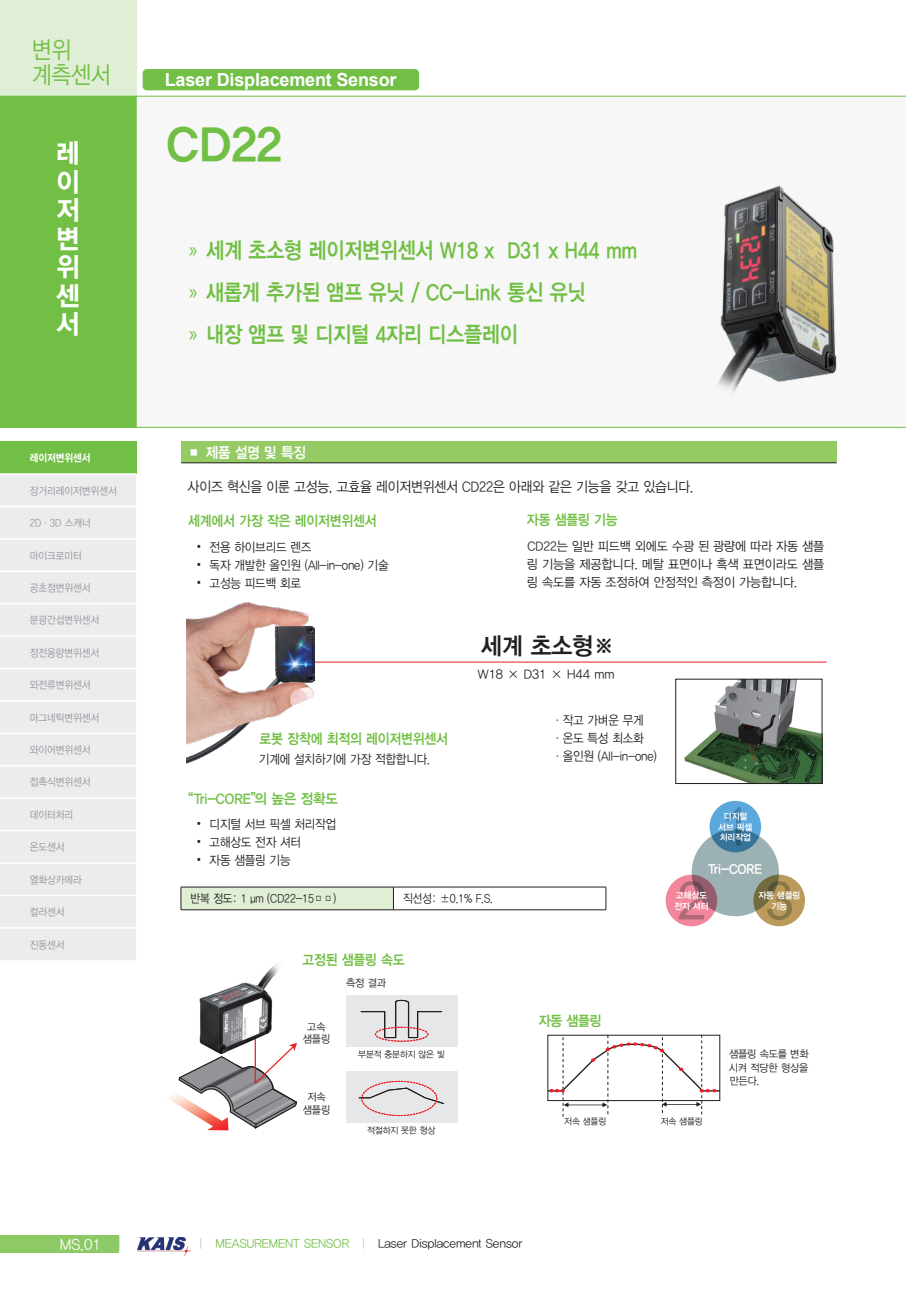
<style>
.page{position:relative;width:906px;height:1289px;background:#fff}
.page>*{position:absolute;margin:0;border:0;box-sizing:border-box;transform-origin:0 0}
.t1{font:45px "YDVYGO35";color:#71bf44}
.t2{font:27px/28.5px "YDVYGO35";color:#fff;text-align:justify;scale:.95 1}
.t3{font:24px/25.5px "YDVYGO32";letter-spacing:-.01em;color:#71bf44;scale:.9 1}
.t4{font:24px "YDVYGO34";color:#231f20;scale:.95 1}
.t5{font:22.5px "YDVYGO34";letter-spacing:-.01em;color:#71bf44;scale:.87 1}
.t6{font:700 18px "Arial";letter-spacing:-.01em;color:#fff}
.t7{font:15px "YDVYGO34";color:#fff}
.t8{font:15px "YDVYGO32";color:#fff}
.t9{font:14.25px "YDVYGO34";letter-spacing:-.01em;color:#71bf44;scale:.9 1}
.t10{font:14.25px "YDVYGO32";letter-spacing:-.01em;color:#231f20;scale:.9 1}
.t11{font:14.25px "YDVYGO34";letter-spacing:-.01em;color:#71bf44;scale:.95 1}
.t12{font:13.5px "YDVYGO34";letter-spacing:-.01em;color:#fff;scale:.95 1}
.t13{font:12.75px "YDVYGO32";letter-spacing:-.01em;color:#231f20;scale:.9 1}
.t14{font:12.75px/18px "YDVYGO32";letter-spacing:-.01em;color:#231f20;text-align:justify;scale:.95 1}
.t15{font:12.75px "YDVYGO32";letter-spacing:-.01em;color:#231f20}
.t16{font:12px "YDVYGO32";color:#231f20}
.t17{font:12px "YDVYGO32";color:#231f20;scale:.88 1}
.t18{font:10.5px "YDVYGO32";color:#939598;scale:.9 1}
.t19{font:10.5px/13.5px "YDVYGO32";letter-spacing:-.01em;color:#231f20;text-align:justify;scale:.95 1}
.t20{font:10.5px "YDVYGO35";color:#fff;scale:.9 1}
.t21{font:9px "YDVYGO32";letter-spacing:-.01em;color:#231f20;scale:.95 1}
.t22{font:9px "YDVYGO34";letter-spacing:-.01em;color:#fff;scale:.95 1}
.s1{font-family:"Myriad Pro"}
.s2{font-family:"Gulim"}
.s3{font-family:"YDVYGO31";color:#939598}
.s4{color:#71bf44}
</style>
<div class="page">
<div style="left:0;top:0;width:136px;height:96px;background:#dfeed4"></div>
<div style="left:0;top:96px;width:136px;height:331px;background:#71bf44"></div>
<img style="left:138px;top:1237px;width:52px;height:18px">
<svg style="left:118px;top:1236px;width:1px;height:14px"></svg>
<hr style="left:0;top:96px;width:906px;height:1px;background:#71bf44">
<div style="left:0;top:1235px;width:118px;height:17px;background:#8dc964"></div>
<div style="left:143px;top:69px;width:276px;height:21px;background:#71bf44;border-radius:4px"></div>
<div style="left:136px;top:97px;width:770px;height:330px;background:#f7f7f8"></div>
<hr style="left:0;top:427px;width:906px;height:1px;background:#71bf44">
<div style="left:0;top:441px;width:136px;height:33px;background:#71bf44"></div>
<div style="left:0;top:475px;width:136px;height:485px;background:#ececee"></div>
<hr style="left:0;top:473px;width:136px;height:2px;background:#fff">
<hr style="left:0;top:505px;width:136px;height:2px;background:#fff">
<hr style="left:0;top:538px;width:136px;height:1px;background:#fff">
<hr style="left:0;top:570px;width:136px;height:2px;background:#fff">
<hr style="left:0;top:603px;width:136px;height:1px;background:#fff">
<hr style="left:0;top:635px;width:136px;height:2px;background:#fff">
<hr style="left:0;top:667px;width:136px;height:2px;background:#fff">
<hr style="left:0;top:700px;width:136px;height:1px;background:#fff">
<hr style="left:0;top:732px;width:136px;height:2px;background:#fff">
<hr style="left:0;top:765px;width:136px;height:1px;background:#fff">
<hr style="left:0;top:797px;width:136px;height:2px;background:#fff">
<hr style="left:0;top:829px;width:136px;height:2px;background:#fff">
<hr style="left:0;top:862px;width:136px;height:1px;background:#fff">
<hr style="left:0;top:894px;width:136px;height:2px;background:#fff">
<hr style="left:0;top:927px;width:136px;height:1px;background:#fff">
<div style="left:181px;top:441px;width:655px;height:21px;background:#95cb64"></div>
<hr style="left:181px;top:462px;width:655px;height:1px;background:#231f20">
<img style="left:718px;top:185px;width:118px;height:208px">
<img style="left:187px;top:602px;width:128px;height:161px">
<hr style="left:315px;top:661px;width:511px;height:1px;background:#ee1d23">
<img style="left:684px;top:681px;width:136px;height:100px">
<div style="left:675px;top:679px;width:147px;height:104px;border:1px solid #231f20"></div>
<div style="left:691px;top:829px;width:88px;height:87px;background:#9cb1b3;border-radius:50%"></div>
<svg style="left:709px;top:800px;width:52px;height:52px;background:#5499c6"></svg>
<svg style="left:665px;top:874px;width:52px;height:52px"></svg>
<svg style="left:753px;top:874px;width:52px;height:52px"></svg>
<svg style="left:726px;top:807px;width:15px;height:38px"></svg>
<svg style="left:678px;top:881px;width:26px;height:38px"></svg>
<svg style="left:767px;top:881px;width:25px;height:39px"></svg>
<div style="left:181px;top:887px;width:212px;height:22px;background:#dfeed4"></div>
<svg style="left:181px;top:887px;width:1px;height:22px"></svg>
<hr style="left:181px;top:886px;width:212px;height:1px;background:#231f20">
<hr style="left:181px;top:909px;width:212px;height:1px;background:#231f20">
<svg style="left:393px;top:887px;width:1px;height:22px"></svg>
<hr style="left:393px;top:886px;width:213px;height:1px;background:#231f20">
<svg style="left:605px;top:887px;width:1px;height:22px"></svg>
<hr style="left:393px;top:909px;width:213px;height:1px;background:#231f20">
<div style="left:346px;top:995px;width:111px;height:52px;background:#e6e7e9"></div>
<div style="left:346px;top:1070px;width:111px;height:52px;background:#e6e7e9"></div>
<img style="left:199px;top:964px;width:80px;height:61px">
<svg style="left:360px;top:1000px;width:82px;height:42px"></svg>
<svg style="left:358px;top:1080px;width:86px;height:36px"></svg>
<svg style="left:166px;top:1025px;width:132px;height:105px"></svg>
<svg style="left:549px;top:1035px;width:171px;height:82px"></svg>
<h3 class="t3" style="left:32px;top:35px;width:89px">변위 계측센서</h3>
<h2 class="t2" style="left:56px;top:138px;width:26px">레 이 저 변 위 센 서</h2>
<p class="t20" style="left:30px;top:451px;width:69px">레이저변위센서</p>
<p class="t18" style="left:30px;top:483px;width:98px">장거리레이저변위센서</p>
<p class="t18" style="left:30px;top:516px;width:69px">2D·3D 스캐너</p>
<p class="t18" style="left:30px;top:548px;width:59px">마이크로미터</p>
<p class="t18" style="left:30px;top:580px;width:69px">공초점변위센서</p>
<p class="t18" style="left:30px;top:613px;width:79px">분광간섭변위센서</p>
<p class="t18" style="left:30px;top:645px;width:79px">정전용량변위센서</p>
<p class="t18" style="left:30px;top:678px;width:69px">와전류변위센서</p>
<p class="t18" style="left:30px;top:710px;width:79px">마그네틱변위센서</p>
<p class="t18" style="left:30px;top:742px;width:69px">와이어변위센서</p>
<p class="t18" style="left:30px;top:775px;width:69px">접촉식변위센서</p>
<p class="t18" style="left:30px;top:807px;width:50px">데이터처리</p>
<p class="t18" style="left:30px;top:840px;width:40px">온도센서</p>
<p class="t18" style="left:30px;top:872px;width:59px">열화상카메라</p>
<p class="t18" style="left:30px;top:904px;width:40px">컬러센서</p>
<p class="t18" style="left:30px;top:937px;width:40px">진동센서</p>
<p class="t8" style="left:60px;top:1234px;width:43px">MS.01</p>
<h3 class="t6" style="left:165px;top:67px;width:233px">Laser Displacement Sensor</h3>
<p class="t1" style="left:166px;top:114px;width:117px">CD22</p>
<p class="t5" style="left:189px;top:235px;width:516px"><span class="s1">»</span> 세계 초소형 레이저변위센서 W18 x D31 x H44 mm</p>
<p class="t5" style="left:189px;top:277px;width:457px"><span class="s1">»</span> 새롭게 추가된 앰프 유닛 / CC-Link 통신 유닛</p>
<p class="t5" style="left:189px;top:319px;width:379px"><span class="s1">»</span> 내장 앰프 및 디지털 4자리 디스플레이</p>
<p class="t7" style="left:187px;top:442px;width:120px">■ 제품 설명 및 특징</p>
<p class="t10" style="left:188px;top:477px;width:563px">사이즈 혁신을 이룬 고성능, 고효율 레이저변위센서 CD22은 아래와 같은 기능을 갖고 있습니다.</p>
<p class="t9" style="left:188px;top:511px;width:211px">세계에서 가장 작은 레이저변위센서</p>
<p class="t13" style="left:197px;top:538px;width:129px"><span class="s2">•</span> 전용 하이브리드 렌즈</p>
<p class="t13" style="left:197px;top:556px;width:215px"><span class="s2">•</span> 독자 개발한 올인원 (All-in-one) 기술</p>
<p class="t13" style="left:197px;top:574px;width:117px"><span class="s2">•</span> 고성능 피드백 회로</p>
<p class="t9" style="left:260px;top:729px;width:211px">로봇 장착에 최적의 레이저변위센서</p>
<p class="t13" style="left:259px;top:750px;width:192px">기계에 설치하기에 가장 적합합니다.</p>
<p class="t11" style="left:188px;top:788px;width:159px">“Tri-CORE”의 높은 정확도</p>
<p class="t13" style="left:197px;top:815px;width:156px"><span class="s2">•</span> 디지털 서브 픽셀 처리작업</p>
<p class="t13" style="left:197px;top:833px;width:117px"><span class="s2">•</span> 고해상도 전자 셔터</p>
<p class="t13" style="left:197px;top:851px;width:106px"><span class="s2">•</span> 자동 샘플링 기능</p>
<p class="t9" style="left:527px;top:510px;width:102px">자동 샘플링 기능</p>
<p class="t14" style="left:527px;top:536px;width:314px">CD22는 일반 피드백 외에도 수광 된 광량에 따라 자동 샘플 링 기능을 제공합니다. 메탈 표면이나 흑색 표면이라도 샘플 링 속도를 자동 조정하여 안정적인 측정이 가능합니다.</p>
<p class="t4" style="left:481px;top:629px;width:142px">세계 초소형※</p>
<p class="t15" style="left:478px;top:665px;width:138px">W18 × D31 × H44 mm</p>
<p class="t13" style="left:552px;top:711px;width:103px">·작고 가벼운 무게</p>
<p class="t13" style="left:552px;top:729px;width:103px">·온도 특성 최소화</p>
<p class="t13" style="left:552px;top:747px;width:118px">·올인원 (All-in-one)</p>
<p class="t22" style="left:724px;top:810px;width:26px">디지털</p>
<p class="t22" style="left:718px;top:821px;width:37px">서브 픽셀</p>
<p class="t22" style="left:720px;top:831px;width:34px">처리작업</p>
<p class="t12" style="left:708px;top:860px;width:58px">Tri-CORE</p>
<p class="t17" style="left:190px;top:890px;width:167px">반복 정도: 1 μm (CD22-15□□)</p>
<p class="t17" style="left:403px;top:890px;width:104px">직선성: ±0.1% F.S.</p>
<p class="t9" style="left:302px;top:949px;width:115px">고정된 샘플링 속도</p>
<p class="t19" style="left:307px;top:1019px;width:21px">고속</p>
<p class="t19" style="left:303px;top:1031px;width:30px">샘플링</p>
<p class="t19" style="left:307px;top:1089px;width:21px">저속</p>
<p class="t19" style="left:303px;top:1102px;width:30px">샘플링</p>
<p class="t19" style="left:346px;top:975px;width:43px">측정 결과</p>
<p class="t21" style="left:358px;top:1048px;width:93px">부분적 충분하지 않은 빛</p>
<p class="t21" style="left:367px;top:1123px;width:73px">적절하지 못한 형상</p>
<p class="t22" style="left:676px;top:889px;width:34px">고해상도</p>
<p class="t22" style="left:674px;top:900px;width:37px">전자 셔터</p>
<p class="t22" style="left:758px;top:889px;width:46px">자동 샘플링</p>
<p class="t22" style="left:771px;top:900px;width:18px">기능</p>
<p class="t9" style="left:539px;top:1011px;width:71px">자동 샘플링</p>
<p class="t21" style="left:564px;top:1114px;width:46px">저속 샘플링</p>
<p class="t21" style="left:661px;top:1114px;width:46px">저속 샘플링</p>
<p class="t19" style="left:729px;top:1046px;width:85px">샘플링 속도를 변화 시켜 적당한 형상을 만든다.</p>
<p class="t16" style="left:199px;top:1235px;width:325px"><span class="s3">|</span> <span class="s4">MEASUREMENT SENSOR</span> <span class="s3">|</span> Laser Displacement Sensor</p>
</div>
